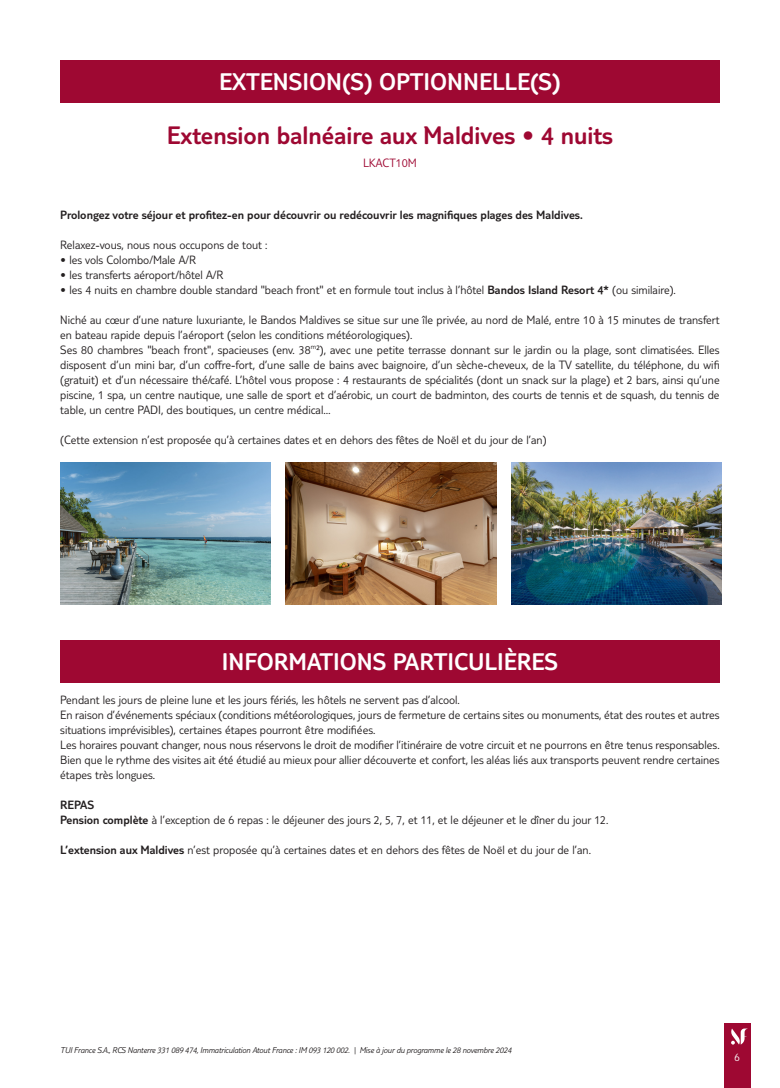
<style>
.page{position:relative;width:780px;height:1088px;background:#fff}
.page>*{position:absolute;margin:0;border:0;box-sizing:border-box;transform-origin:0 0}
.t1{font:300 26.25px "TUI Type";color:#9e0832}
.t2{font:300 25px "TUI Type";color:#fff}
.t3{font:300 12.5px/15px "TUI Type";color:#231f20}
.t4{font:300 12.5px "TUI Type";color:#231f20}
.t5{font:300 12.5px "TUI Type";color:#9e0832}
.t6{font:300 11.25px "TUI Type";color:#fff}
.t7{font:italic 300 8.75px "TUI Type";letter-spacing:-.02em;color:#231f20}
.s1{font-style:inherit}
</style>
<div class="page">
<div style="left:724px;top:1023px;width:26px;height:65px;background:#9e0832"></div>
<svg style="left:731px;top:1028px;width:17px;height:16px"></svg>
<div style="left:60px;top:60px;width:659px;height:43px;background:#9e0832"></div>
<img style="left:60px;top:463px;width:210px;height:141px">
<img style="left:286px;top:463px;width:210px;height:141px">
<img style="left:511px;top:463px;width:210px;height:141px">
<div style="left:60px;top:640px;width:659px;height:42px;background:#9e0832"></div>
<h2 class="t2" style="left:219px;top:67px;width:343px">EXTENSION(S) OPTIONNELLE(S)</h2>
<h1 class="t1" style="left:167px;top:120px;width:447px">Extension balnéaire aux Maldives • 4 nuits</h1>
<p class="t5" style="left:363px;top:155px;width:55px">LKACT10M</p>
<p class="t4" style="left:60px;top:207px;width:524px">Prolongez votre séjour et profitez-en pour découvrir ou redécouvrir les magnifiques plages des Maldives.</p>
<p class="t3" style="left:60px;top:237px;width:209px">Relaxez-vous, nous nous occupons de tout :</p>
<p class="t3" style="left:60px;top:252px;width:137px">• les vols Colombo/Male A/R</p>
<p class="t3" style="left:60px;top:267px;width:165px">• les transferts aéroport/hôtel A/R</p>
<p class="t3" style="left:60px;top:282px;width:617px">• les 4 nuits en chambre double standard "beach front" et en formule tout inclus à l’hôtel <span class="s1">Bandos Island Resort 4*</span> (ou similaire).</p>
<p class="t3" style="left:60px;top:312px;width:661px">Niché au cœur d’une nature luxuriante, le Bandos Maldives se situe sur une île privée, au nord de Malé, entre 10 à 15 minutes de transfert en bateau rapide depuis l’aéroport (selon les conditions météorologiques).<br>Ses 80 chambres "beach front", spacieuses (env. 38<sup>m</sup>²), avec une petite terrasse donnant sur le jardin ou la plage, sont climatisées. Elles disposent d’un mini bar, d’un coffre-fort, d’une salle de bains avec baignoire, d’un sèche-cheveux, de la TV satellite, du téléphone, du wifi (gratuit) et d’un nécessaire thé/café. L’hôtel vous propose : 4 restaurants de spécialités (dont un snack sur la plage) et 2 bars, ainsi qu’une piscine, 1 spa, un centre nautique, une salle de sport et d’aérobic, un court de badminton, des courts de tennis et de squash, du tennis de table, un centre PADI, des boutiques, un centre médical…</p>
<p class="t3" style="left:60px;top:432px;width:488px">(Cette extension n’est proposée qu’à certaines dates et en dehors des fêtes de Noël et du jour de l’an)</p>
<h2 class="t2" style="left:222px;top:647px;width:337px">INFORMATIONS PARTICULIÈRES</h2>
<p class="t3" style="left:60px;top:692px;width:661px">Pendant les jours de pleine lune et les jours fériés, les hôtels ne servent pas d’alcool.<br>En raison d’événements spéciaux (conditions météorologiques, jours de fermeture de certains sites ou monuments, état des routes et autres situations imprévisibles), certaines étapes pourront être modifiées.<br>Les horaires pouvant changer, nous nous réservons le droit de modifier l’itinéraire de votre circuit et ne pourrons en être tenus responsables.<br>Bien que le rythme des visites ait été étudié au mieux pour allier découverte et confort, les aléas liés aux transports peuvent rendre certaines étapes très longues.</p>
<p class="t3" style="left:60px;top:797px;width:549px"><span class="s1">REPAS<br>Pension complète</span> à l’exception de 6 repas : le déjeuner des jours 2, 5, 7, et 11, et le déjeuner et le dîner du jour 12.</p>
<p class="t3" style="left:60px;top:842px;width:532px"><span class="s1">L’extension aux Maldives</span> n’est proposée qu’à certaines dates et en dehors des fêtes de Noël et du jour de l’an.</p>
<p class="t7" style="left:60px;top:1045px;width:452px">TUI France S.A., RCS Nanterre 331 089 474, Immatriculation Atout France : IM 093 120 002. | Mise à jour du programme le 28 novembre 2024</p>
<p class="t6" style="left:734px;top:1050px;width:7px">6</p>
</div>
